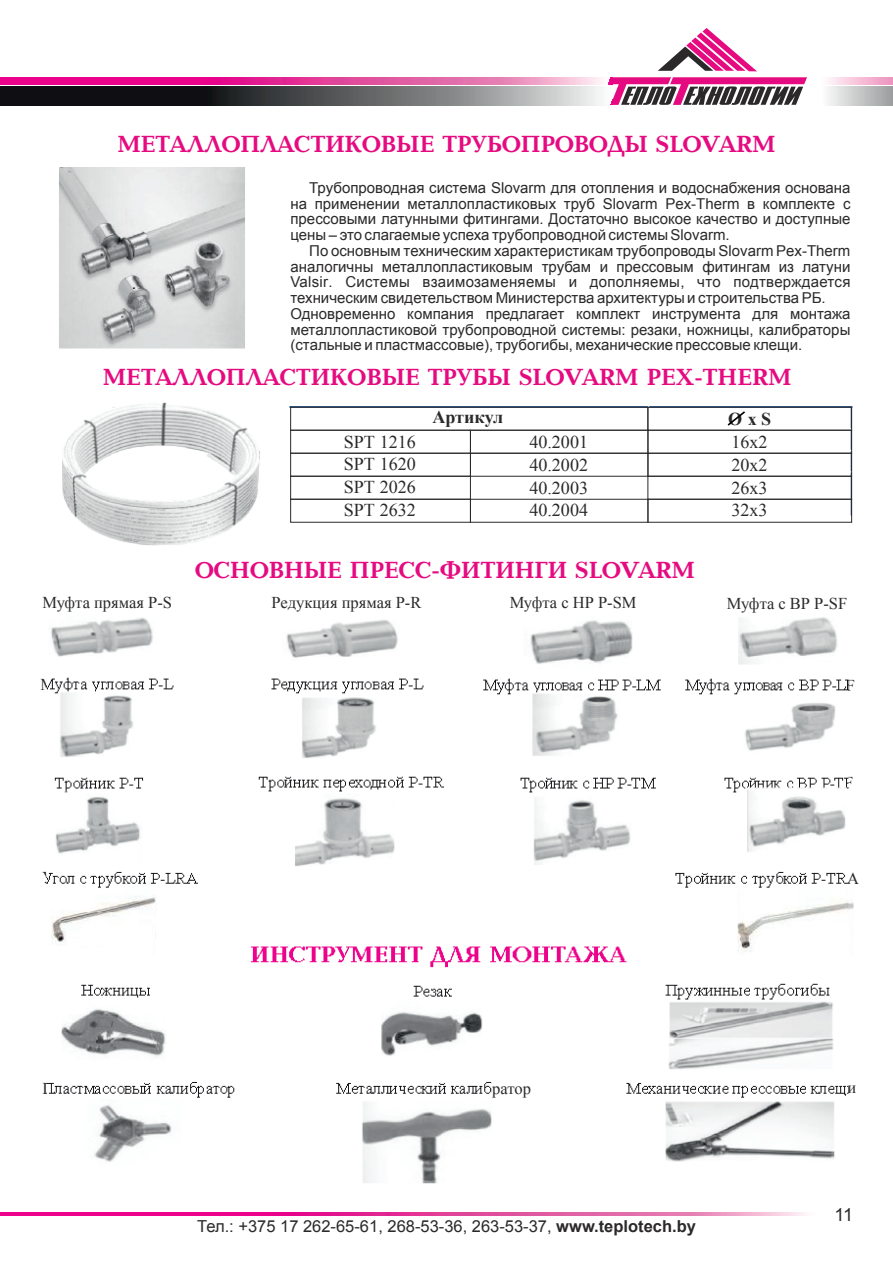
<style>
.page{position:relative;width:893px;height:1263px;background:#fff}
.page>*{position:absolute;margin:0;border:0;box-sizing:border-box;transform-origin:0 0}
.t1{font:700 22.5px "Baltica";color:#e60a80}
.t2{font:18px "Times New Roman";color:#2b2929}
.t3{font:700 18px "Times New Roman";color:#2b2929}
.t4{font:18px "Arial";color:#2b2929}
.t5{font:16.5px "Arial";color:#2b2929}
.t6{font:16.5px "Times New Roman";color:#2b2929}
.t7{font:15px/15.6px "Arial";color:#2b2929;text-align:justify}
.s1{font-weight:700}
</style>
<div class="page">
<hr style="left:289px;top:406px;width:359px;height:1px;background:#00357f">
<hr style="left:289px;top:407px;width:359px;height:1px;background:#00357f">
<hr style="left:649px;top:406px;width:202px;height:1px;background:#00357f">
<svg style="left:727px;top:411px;width:18px;height:15px"></svg>
<div style="left:290px;top:407px;width:358px;height:24px;border:1px solid #2b2929"></div>
<div style="left:290px;top:430px;width:181px;height:24px;border:1px solid #2b2929"></div>
<div style="left:290px;top:453px;width:181px;height:24px;border:1px solid #2b2929"></div>
<div style="left:290px;top:476px;width:181px;height:24px;border:1px solid #2b2929"></div>
<div style="left:290px;top:499px;width:181px;height:24px;border:1px solid #2b2929"></div>
<div style="left:470px;top:430px;width:178px;height:24px;border:1px solid #2b2929"></div>
<div style="left:470px;top:453px;width:178px;height:24px;border:1px solid #2b2929"></div>
<div style="left:470px;top:499px;width:178px;height:24px;border:1px solid #2b2929"></div>
<div style="left:647px;top:407px;width:205px;height:24px;border:1px solid #2b2929"></div>
<div style="left:647px;top:430px;width:205px;height:24px;border:1px solid #2b2929"></div>
<div style="left:647px;top:453px;width:205px;height:24px;border:1px solid #2b2929"></div>
<div style="left:647px;top:476px;width:205px;height:24px;border:1px solid #2b2929"></div>
<div style="left:647px;top:499px;width:205px;height:24px;border:1px solid #2b2929"></div>
<img style="left:848px;top:902px;width:5px;height:8px">
<img style="left:46px;top:617px;width:802px;height:567px">
<img style="left:62px;top:402px;width:198px;height:144px">
<img style="left:59px;top:167px;width:186px;height:182px">
<img style="left:0;top:1212px;width:805px;height:3px">
<svg style="left:608px;top:77px;width:199px;height:28px"></svg>
<svg style="left:658px;top:28px;width:99px;height:43px"></svg>
<img style="left:0;top:86px;width:612px;height:20px">
<img style="left:0;top:77px;width:612px;height:7px">
<h1 class="t1" style="left:117px;top:137px;width:660px">МЕТАЛЛОПЛАСТИКОВЫЕ ТРУБОПРОВОДЫ SLOVARM</h1>
<p class="t7" style="left:290px;top:182px;width:561px;text-indent:19px">Трубопроводная система Slovarm для отопления и водоснабжения основана на применении металлопластиковых труб Slovarm Pex-Therm в комплекте с прессовыми латунными фитингами. Достаточно высокое качество и доступные цены – это слагаемые успеха трубопроводной системы Slovarm.</p>
<p class="t7" style="left:290px;top:245px;width:561px;text-align:left;text-indent:19px">По основным техническим характеристикам трубопроводы Slovarm Pex-Therm аналогичны металлопластиковым трубам и прессовым фитингам из латуни Valsir. Системы взаимозаменяемы и дополняемы, что подтверждается техническим свидетельством Министерства архитектуры и строительства РБ.<br>Одновременно компания предлагает комплект инструмента для монтажа металлопластиковой трубопроводной системы: резаки, ножницы, калибраторы (стальные и пластмассовые), трубогибы, механические прессовые клещи.</p>
<h1 class="t1" style="left:103px;top:370px;width:690px">МЕТАЛЛОПЛАСТИКОВЫЕ ТРУБЫ SLOVARM PEX-THERM</h1>
<p class="t3" style="left:432px;top:411px;width:73px">Артикул</p>
<p class="t3" style="left:728px;top:413px;width:44px">ОхS</p>
<p class="t2" style="left:344px;top:435px;width:74px">SPT 1216</p>
<p class="t2" style="left:529px;top:436px;width:60px">40.2001</p>
<p class="t2" style="left:731px;top:436px;width:38px">16х2</p>
<p class="t2" style="left:344px;top:457px;width:74px">SPT 1620</p>
<p class="t2" style="left:529px;top:459px;width:60px">40.2002</p>
<p class="t2" style="left:731px;top:459px;width:38px">20х2</p>
<p class="t2" style="left:344px;top:481px;width:74px">SPT 2026</p>
<p class="t2" style="left:529px;top:482px;width:60px">40.2003</p>
<p class="t2" style="left:731px;top:481px;width:38px">26х3</p>
<p class="t2" style="left:344px;top:504px;width:74px">SPT 2632</p>
<p class="t2" style="left:529px;top:504px;width:60px">40.2004</p>
<p class="t2" style="left:731px;top:504px;width:38px">32х3</p>
<h1 class="t1" style="left:195px;top:563px;width:501px">ОСНОВНЫЕ ПРЕСС-ФИТИНГИ SLOVARM</h1>
<p class="t6" style="left:42px;top:596px;width:131px">Муфта прямая P-S</p>
<p class="t6" style="left:272px;top:596px;width:151px">Редукция прямая P-R</p>
<p class="t6" style="left:510px;top:596px;width:128px">Муфта с НР P-SM</p>
<p class="t6" style="left:727px;top:597px;width:122px">Муфта с ВР P-SF</p>
<p class="t5" style="left:197px;top:1220px;width:500px">Тел.: +375 17 262-65-61, 268-53-36, 263-53-37, <span class="s1">www.teplotech.by</span></p>
<p class="t4" style="left:835px;top:1208px;width:20px">11</p>
</div>
